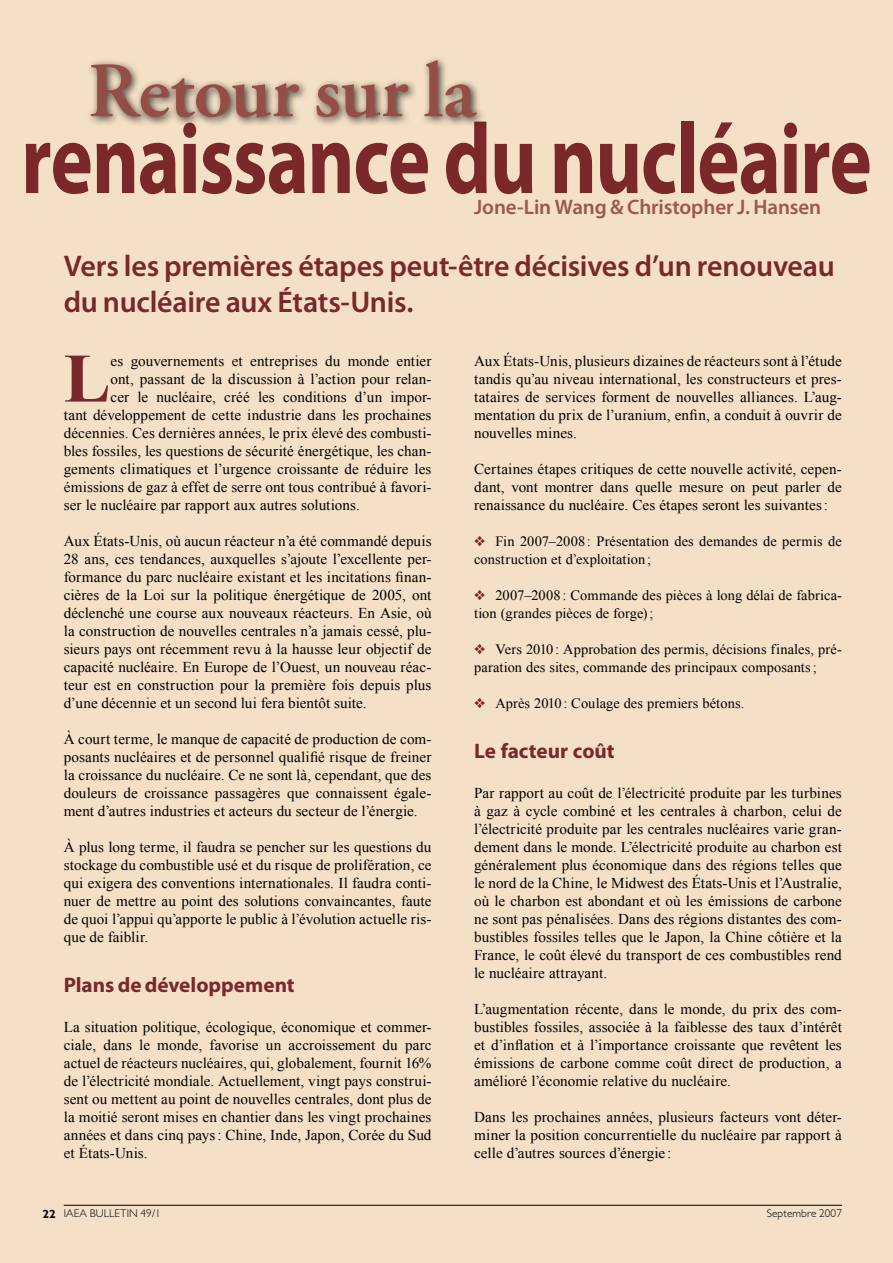
<style>
.page{position:relative;width:893px;height:1263px;background:#f4e0c6}
.page>*{position:absolute;margin:0;border:0;box-sizing:border-box;transform-origin:0 0}
.t1{font:700 100.5px "Myriad Pro";letter-spacing:-.015em;color:#7a2829;scale:.8 1}
.t2{font:600 78px "Adobe Garamond Pro";letter-spacing:-.01em;color:#944e46}
.t3{font:700 69.3px "Times New Roman";color:#7a2829}
.t4{font:600 30px/36px "Myriad Pro";letter-spacing:-.01em;color:#7a2829}
.t5{font:700 21px "Myriad Pro";color:#7a2829}
.t6{font:600 21px "Myriad Pro";letter-spacing:-.005em;color:#9a584e}
.t7{font:15px/18px "Times New Roman";letter-spacing:.005em;color:#000;text-align:justify}
.t8{font:14.25px/18px "Times New Roman";letter-spacing:.005em;color:#000}
.t9{font:300 11.25px "Gill Sans";letter-spacing:.01em;color:#000}
.s1{color:#7a2829}
.s2{font-weight:700;font-size:12px}
</style>
<div class="page">
<hr style="left:64px;top:1205px;width:778px;height:1px;background:#000">
<div style="left:85px;top:54px;width:568px;height:115px;background:#000;opacity:.75"></div>
<h2 class="t2" style="left:88px;top:46px;width:389px">Retour sur la</h2>
<h1 class="t1" style="left:21px;top:103px;width:1065px">renaissance du nucléaire</h1>
<h3 class="t6" style="left:474px;top:194px;width:349px">Jone-Lin Wang &amp; Christopher J. Hansen</h3>
<h3 class="t4" style="left:64px;top:247px;width:772px">Vers les premières étapes peut-être décisives d’un renouveau du nucléaire aux États-Unis.</h3>
<h3 class="t3" style="left:64px;top:330px;width:48px">L</h3>
<p class="t7" style="left:111px;top:351px;width:322px">es gouvernements et entreprises du monde entier</p>
<p class="t7" style="left:111px;top:369px;width:323px">ont, passant de la discussion à l’action pour relan-</p>
<p class="t7" style="left:111px;top:387px;width:323px">cer le nucléaire, créé les conditions d’un impor-</p>
<p class="t7" style="left:64px;top:405px;width:369px">tant développement de cette industrie dans les prochaines</p>
<p class="t7" style="left:64px;top:423px;width:369px">décennies. Ces dernières années, le prix élevé des combusti-</p>
<p class="t7" style="left:64px;top:441px;width:369px">bles fossiles, les questions de sécurité énergétique, les chan-</p>
<p class="t7" style="left:64px;top:459px;width:369px">gements climatiques et l’urgence croissante de réduire les</p>
<p class="t7" style="left:64px;top:477px;width:369px">émissions de gaz à effet de serre ont tous contribué à favori-</p>
<p class="t7" style="left:64px;top:495px;width:298px">ser le nucléaire par rapport aux autres solutions.</p>
<p class="t7" style="left:64px;top:531px;width:369px">Aux États-Unis, où aucun réacteur n’a été commandé depuis 28 ans, ces tendances, auxquelles s’ajoute l’excellente per&shy;formance du parc nucléaire existant et les incitations finan&shy;cières de la Loi sur la politique énergétique de 2005, ont déclenché une course aux nouveaux réacteurs. En Asie, où la construction de nouvelles centrales n’a jamais cessé, plu&shy;sieurs pays ont récemment revu à la hausse leur objectif de capacité nucléaire. En Europe de l’Ouest, un nouveau réac&shy;teur est en construction pour la première fois depuis plus d’une décennie et un second lui fera bientôt suite.</p>
<p class="t7" style="left:64px;top:729px;width:369px">À court terme, le manque de capacité de production de com&shy;posants nucléaires et de personnel qualifié risque de freiner la croissance du nucléaire. Ce ne sont là, cependant, que des douleurs de croissance passagères que connaissent égale&shy;ment d’autres industries et acteurs du secteur de l’énergie.</p>
<p class="t7" style="left:64px;top:837px;width:369px">À plus long terme, il faudra se pencher sur les questions du stockage du combustible usé et du risque de prolifération, ce qui exigera des conventions internationales. Il faudra conti&shy;nuer de mettre au point des solutions convaincantes, faute de quoi l’appui qu’apporte le public à l’évolution actuelle ris&shy;que de faiblir.</p>
<h3 class="t5" style="left:64px;top:973px;width:232px">Plans de développement</h3>
<p class="t7" style="left:64px;top:1017px;width:369px">La situation politique, écologique, économique et commer&shy;ciale, dans le monde, favorise un accroissement du parc actuel de réacteurs nucléaires, qui, globalement, fournit 16% de l’électricité mondiale. Actuellement, vingt pays construi&shy;sent ou mettent au point de nouvelles centrales, dont plus de la moitié seront mises en chantier dans les vingt prochaines années et dans cinq pays: Chine, Inde, Japon, Corée du Sud et États-Unis.</p>
<p class="t7" style="left:474px;top:351px;width:369px">Aux États-Unis, plusieurs dizaines de réacteurs sont à l’étude tandis qu’au niveau international, les constructeurs et pres&shy;tataires de services forment de nouvelles alliances. L’aug&shy;mentation du prix de l’uranium, enfin, a conduit à ouvrir de nouvelles mines.</p>
<p class="t7" style="left:474px;top:459px;width:369px">Certaines étapes critiques de cette nouvelle activité, cepen&shy;dant, vont montrer dans quelle mesure on peut parler de renaissance du nucléaire. Ces étapes seront les suivantes:</p>
<p class="t8" style="left:474px;top:532px;width:369px"><span class="s1">❖</span> Fin 2007–2008: Présentation des demandes de permis de construction et d’exploitation ;</p>
<p class="t8" style="left:474px;top:586px;width:369px"><span class="s1">❖</span> 2007–2008: Commande des pièces à long délai de fabrica&shy;tion (grandes pièces de forge);</p>
<p class="t8" style="left:474px;top:640px;width:369px"><span class="s1">❖</span> Vers 2010 : Approbation des permis, décisions finales, pré&shy;paration des sites, commande des principaux composants;</p>
<p class="t8" style="left:474px;top:694px;width:272px"><span class="s1">❖</span> Après 2010: Coulage des premiers bétons.</p>
<h3 class="t5" style="left:474px;top:739px;width:142px">Le facteur coût</h3>
<p class="t7" style="left:474px;top:783px;width:369px">Par rapport au coût de l’électricité produite par les turbines à gaz à cycle combiné et les centrales à charbon, celui de l’électricité produite par les centrales nucléaires varie gran&shy;dement dans le monde. L’électricité produite au charbon est généralement plus économique dans des régions telles que le nord de la Chine, le Midwest des États-Unis et l’Australie, où le charbon est abondant et où les émissions de carbone ne sont pas pénalisées. Dans des régions distantes des com&shy;bustibles fossiles telles que le Japon, la Chine côtière et la France, le coût élevé du transport de ces combustibles rend le nucléaire attrayant.</p>
<p class="t7" style="left:474px;top:999px;width:369px">L’augmentation récente, dans le monde, du prix des com&shy;bustibles fossiles, associée à la faiblesse des taux d’intérêt et d’inflation et à l’importance croissante que revêtent les émissions de carbone comme coût direct de production, a amélioré l’économie relative du nucléaire.</p>
<p class="t7" style="left:474px;top:1107px;width:369px">Dans les prochaines années, plusieurs facteurs vont déter&shy;miner la position concurrentielle du nucléaire par rapport à celle d’autres sources d’énergie :</p>
<p class="t9" style="left:43px;top:1207px;width:120px"><span class="s2">22</span> IAEA BULLETIN 49/1</p>
<p class="t9" style="left:767px;top:1207px;width:77px">Septembre 2007</p>
</div>
